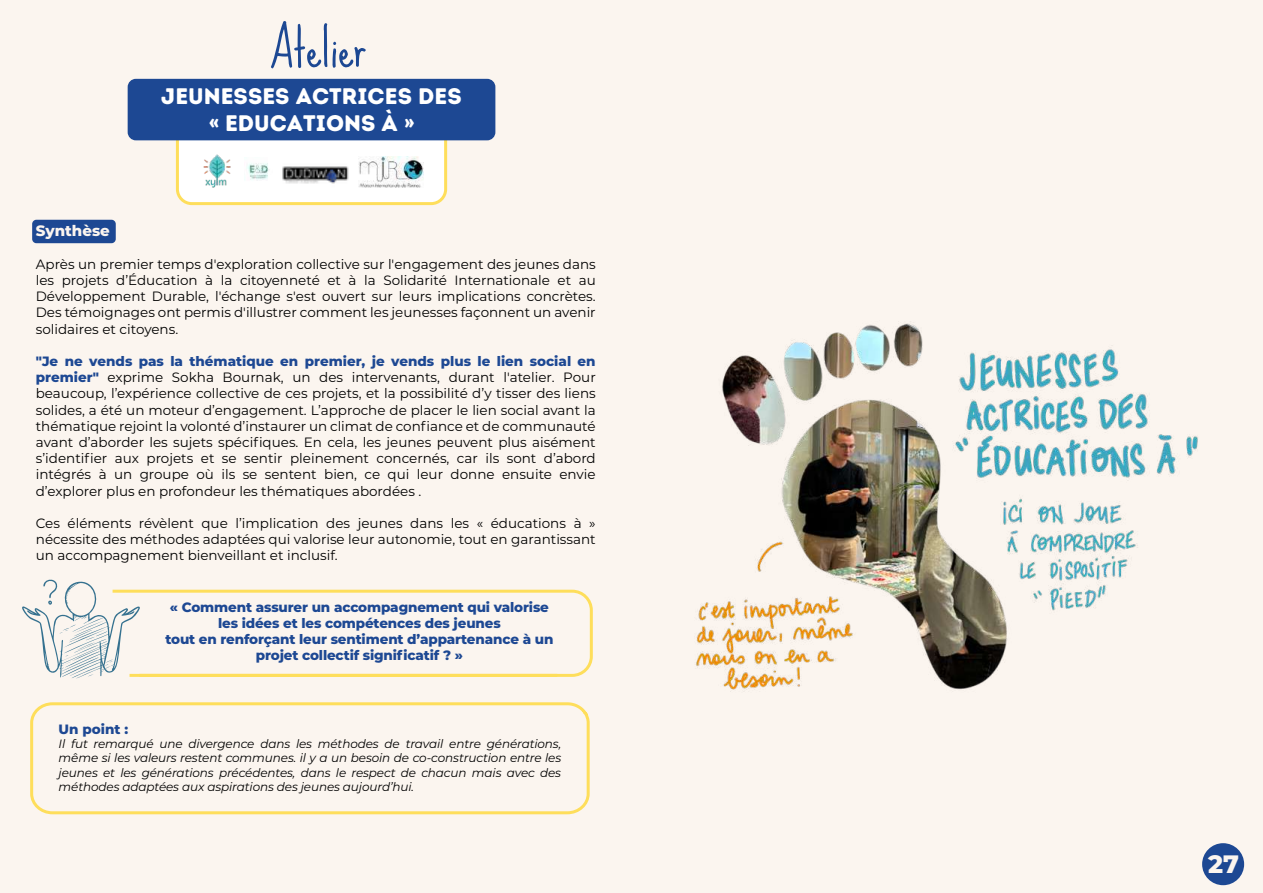
<style>
.page{position:relative;width:1263px;height:893px;background:#fbf5ef}
.page>*{position:absolute;margin:0;border:0;box-sizing:border-box;transform-origin:0 0}
.t1{font:50.4px "Sue Ellen Francisco";color:#1d4893}
.t2{font:800 25.2px "Montserrat";color:#fbf5ef}
.t3{font:22.5px/27px "Intro Rust Base";color:#fff;text-align:center}
.t4{font:800 15px "Montserrat";color:#fbf5ef}
.t5{font:13.5px/16.2px "Montserrat";color:#000;text-align:justify}
.t6{font:800 13.5px/16.2px "Montserrat";letter-spacing:-.01em;color:#1d4893;text-align:center}
.t7{font:italic 12px/14.4px "Montserrat";letter-spacing:-.01em;color:#000;text-align:justify}
.s1{font-weight:800;color:#1d4893}
</style>
<div class="page">
<div style="left:1202px;top:843px;width:42px;height:42px;background:#1d4893;border-radius:50%"></div>
<div style="left:177px;top:108px;width:269px;height:96px;background:#fff;border-radius:14px"></div>
<div style="left:176px;top:106px;width:271px;height:99px;border:3px solid #fede5b;border-radius:14px"></div>
<div style="left:128px;top:79px;width:367px;height:61px;background:#1d4893;border-radius:8px"></div>
<div style="left:32px;top:220px;width:84px;height:23px;background:#1d4893;border-radius:4px"></div>
<img style="left:696px;top:323px;width:502px;height:369px">
<svg style="left:22px;top:579px;width:571px;height:100px"></svg>
<svg style="left:30px;top:702px;width:560px;height:113px"></svg>
<img style="left:282px;top:166px;width:67px;height:18px">
<img style="left:247px;top:163px;width:22px;height:18px">
<img style="left:203px;top:155px;width:28px;height:33px">
<img style="left:359px;top:156px;width:65px;height:31px">
<h1 class="t1" style="left:269px;top:20px;width:99px">Atelier</h1>
<h3 class="t3" style="left:161px;top:83px;width:302px">JEUNESSES ACTRICES DES « EDUCATIONS À »</h3>
<p class="t4" style="left:36px;top:220px;width:76px">Synthèse</p>
<p class="t5" style="left:36px;top:255px;width:561px">Après un premier temps d'exploration collective sur l'engagement des jeunes dans les projets d’Éducation à la citoyenneté et à la Solidarité Internationale et au Développement Durable, l'échange s'est ouvert sur leurs implications concrètes.<br>Des témoignages ont permis d'illustrer comment les jeunesses façonnent un avenir solidaires et citoyens.</p>
<p class="t5" style="left:36px;top:353px;width:561px"><span class="s1">"Je ne vends pas la thématique en premier, je vends plus le lien social en premier"</span> exprime Sokha Bournak, un des intervenants, durant l'atelier. Pour beaucoup, l’expérience collective de ces projets, et la possibilité d’y tisser des liens solides, a été un moteur d’engagement. L’approche de placer le lien social avant la thématique rejoint la volonté d’instaurer un climat de confiance et de communauté avant d’aborder les sujets spécifiques. En cela, les jeunes peuvent plus aisément s’identifier aux projets et se sentir pleinement concernés, car ils sont d’abord intégrés à un groupe où ils se sentent bien, ce qui leur donne ensuite envie d’explorer plus en profondeur les thématiques abordées .</p>
<p class="t5" style="left:36px;top:515px;width:561px">Ces éléments révèlent que l’implication des jeunes dans les « éducations à » nécessite des méthodes adaptées qui valorise leur autonomie, tout en garantissant un accompagnement bienveillant et inclusif.</p>
<p class="t6" style="left:165px;top:598px;width:389px">« Comment assurer un accompagnement qui valorise les idées et les compétences des jeunes<br>tout en renforçant leur sentiment d’appartenance à un projet collectif significatif ? »</p>
<p class="t6" style="left:59px;top:720px;width:71px">Un point :</p>
<p class="t7" style="left:59px;top:736px;width:504px">Il fut remarqué une divergence dans les méthodes de travail entre générations, même si les valeurs restent communes. il y a un besoin de co-construction entre les jeunes et les générations précédentes, dans le respect de chacun mais avec des méthodes adaptées aux aspirations des jeunes aujourd’hui.</p>
<h2 class="t2" style="left:1208px;top:846px;width:32px">27</h2>
</div>
